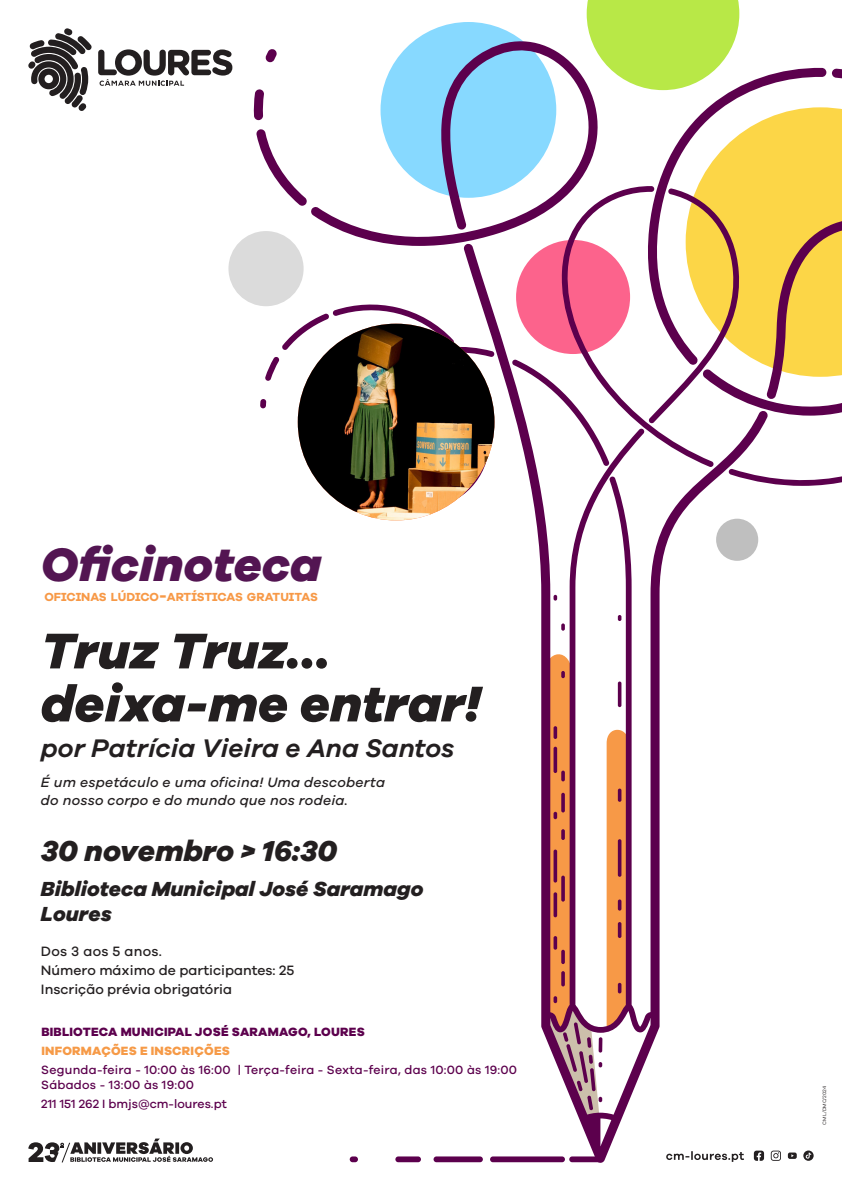
<style>
.page{position:relative;width:842px;height:1191px;background:#fff}
.page>*{position:absolute;margin:0;border:0;box-sizing:border-box;transform-origin:0 0}
.t1{font:italic 800 51.8px/53px "Galano Grotesque";color:#231f20}
.t2{font:italic 800 48.2px "Galano Grotesque";color:#531552}
.t3{font:italic 800 29.7px "Galano Grotesque";color:#231f20}
.t4{font:italic 600 26.3px "Galano Grotesque";color:#231f20}
.t5{font:italic 800 21px/25.2px "Galano Grotesque";color:#231f20}
.t6{font:italic 500 14px "Galano Grotesque";letter-spacing:.02em;color:#231f20}
.t7{font:500 14px/19px "Galano Grotesque";color:#231f20}
.t8{font:500 14px "Galano Grotesque";letter-spacing:.02em;color:#231f20}
.t9{font:500 12.4px/19px "Galano Grotesque";letter-spacing:.02em;color:#5c004d}
.t10{font:800 12.4px "Galano Grotesque";letter-spacing:.02em;color:#5c004d}
.t11{font:500 12.4px "Galano Grotesque";color:#5c004d}
.t12{font:700 12.1px "Galano Grotesque Alt";letter-spacing:-.005em;color:#f79947}
.t13{font:5px "Galano Grotesque";color:#231f20}
.s1{font-size:17.3px}
.s2{font-weight:800;color:#f69a47}
</style>
<div class="page">
<div style="left:350px;top:1156px;width:8px;height:6px;background:#5c004d;border-radius:3px"></div>
<div style="left:395px;top:1156px;width:26px;height:6px;background:#5c004d;border-radius:3px"></div>
<div style="left:433px;top:1156px;width:50px;height:6px;background:#5c004d;border-radius:3px"></div>
<svg style="left:826px;top:107px;width:16px;height:81px"></svg>
<div style="left:380px;top:22px;width:176px;height:176px;background:#87d9ff;border-radius:50%"></div>
<svg style="left:587px;top:0;width:152px;height:87px;background:#bde955"></svg>
<svg style="left:265px;top:49px;width:12px;height:13px"></svg>
<svg style="left:254px;top:89px;width:10px;height:31px"></svg>
<svg style="left:256px;top:129px;width:51px;height:77px"></svg>
<svg style="left:311px;top:37px;width:288px;height:209px"></svg>
<svg style="left:463px;top:243px;width:302px;height:919px"></svg>
<svg style="left:642px;top:67px;width:184px;height:121px"></svg>
<svg style="left:832px;top:68px;width:10px;height:11px"></svg>
<svg style="left:728px;top:468px;width:114px;height:18px"></svg>
<svg style="left:561px;top:186px;width:153px;height:281px"></svg>
<svg style="left:648px;top:188px;width:194px;height:235px"></svg>
<svg style="left:570px;top:428px;width:74px;height:48px"></svg>
<svg style="left:260px;top:303px;width:235px;height:205px"></svg>
<svg style="left:512px;top:359px;width:97px;height:107px"></svg>
<svg style="left:544px;top:476px;width:113px;height:683px"></svg>
<div style="left:228px;top:231px;width:76px;height:75px;background:#dbdbdb;border-radius:50%"></div>
<div style="left:716px;top:518px;width:42px;height:43px;background:#bfbfbf;border-radius:50%"></div>
<img style="left:298px;top:324px;width:196px;height:196px;border-radius:98px">
<svg style="left:28px;top:28px;width:64px;height:83px"></svg>
<svg style="left:98px;top:49px;width:134px;height:37px"></svg>
<svg style="left:666px;top:1151px;width:78px;height:10px"></svg>
<svg style="left:788px;top:1152px;width:9px;height:6px"></svg>
<svg style="left:771px;top:1150px;width:10px;height:10px"></svg>
<svg style="left:754px;top:1150px;width:10px;height:10px"></svg>
<svg style="left:803px;top:1150px;width:11px;height:10px"></svg>
<svg style="left:28px;top:1138px;width:185px;height:24px"></svg>
<p class="t2" style="left:41px;top:534px;width:282px">Oficinoteca</p>
<p class="t12" style="left:44px;top:589px;width:275px">OFICINAS LÚDICO<span class="s1">-</span>ARTÍSTICAS GRATUITAS</p>
<p class="t1" style="left:41px;top:622px;width:441px">Truz Truz… deixa-me entrar!</p>
<p class="t4" style="left:41px;top:732px;width:415px">por Patrícia Vieira e Ana Santos</p>
<p class="t6" style="left:41px;top:774px;width:346px">É um espetáculo e uma oficina! Uma descoberta</p>
<p class="t6" style="left:41px;top:792px;width:309px">do nosso corpo e do mundo que nos rodeia.</p>
<p class="t3" style="left:41px;top:832px;width:298px">30 novembro &gt; 16:30</p>
<p class="t5" style="left:41px;top:875px;width:384px">Biblioteca Municipal José Saramago<br>Loures</p>
<p class="t8" style="left:41px;top:942px;width:122px">Dos 3 aos 5 anos.</p>
<p class="t7" style="left:41px;top:960px;width:255px">Número máximo de participantes: 25<br>Inscrição prévia obrigatória</p>
<p class="t10" style="left:41px;top:1024px;width:325px">BIBLIOTECA MUNICIPAL JOSÉ SARAMAGO, LOURES</p>
<p class="t9" style="left:41px;top:1040px;width:477px"><span class="s2">INFORMAÇÕES E INSCRIÇÕES<br></span>Segunda-feira - 10:00 às 16:00 | Terça-feira - Sexta-feira, das 10:00 às 19:00</p>
<p class="t9" style="left:41px;top:1074px;width:154px">Sábados - 13:00 às 19:00</p>
<p class="t11" style="left:41px;top:1095px;width:187px">211 151 262 I bmjs@cm-loures.pt</p>
<p class="t13" style="left:821px;top:1124px;width:40px;rotate:-90deg">CML/DMC/2024</p>
</div>
